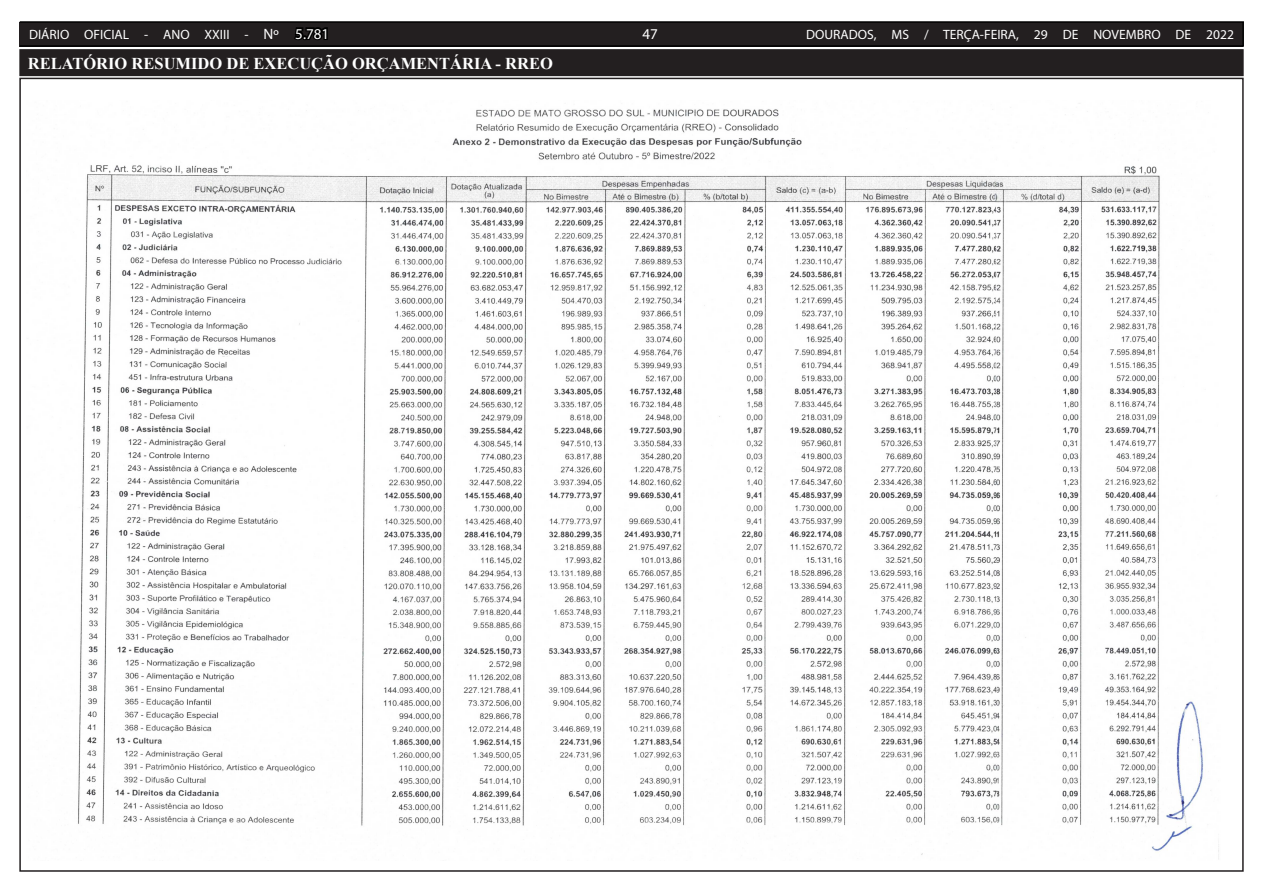
<style>
.page{position:relative;width:1263px;height:893px;background:#fff}
.page>*{position:absolute;margin:0;border:0;box-sizing:border-box;transform-origin:0 0}
.t1{font:700 16.5px "Times New Roman";color:#fff}
.t2{font:15px "Myriad Pro";color:#fff}
.t3{font:13.5px "Myriad Pro";color:#fff}
.s1{font-size:15px}
.s2{font-size:15px;color:#000}
</style>
<div class="page">
<div style="left:20px;top:22px;width:1223px;height:24px;background:#231f20"></div>
<div style="left:19px;top:21px;width:1225px;height:26px;border:2px solid #000"></div>
<div style="left:21px;top:51px;width:1220px;height:23px;background:#231f20"></div>
<div style="left:19px;top:49px;width:1225px;height:27px;border:4px solid #231f20"></div>
<img style="left:78px;top:103px;width:1141px;height:756px">
<p class="t3" style="left:29px;top:26px;width:302px">DIÁRIO OFICIAL - ANO XXIII - <span class="s1">Nº</span> <span class="s2">5.781</span></p>
<p class="t2" style="left:642px;top:24px;width:17px">47</p>
<p class="t3" style="left:806px;top:26px;width:429px">DOURADOS, MS / TERÇA-FEIRA, 29 DE NOVEMBRO DE 2022</p>
<p class="t1" style="left:28px;top:52px;width:526px">RELATÓRIO RESUMIDO DE EXECUÇÃO ORÇAMENTÁRIA - RREO</p>
</div>
